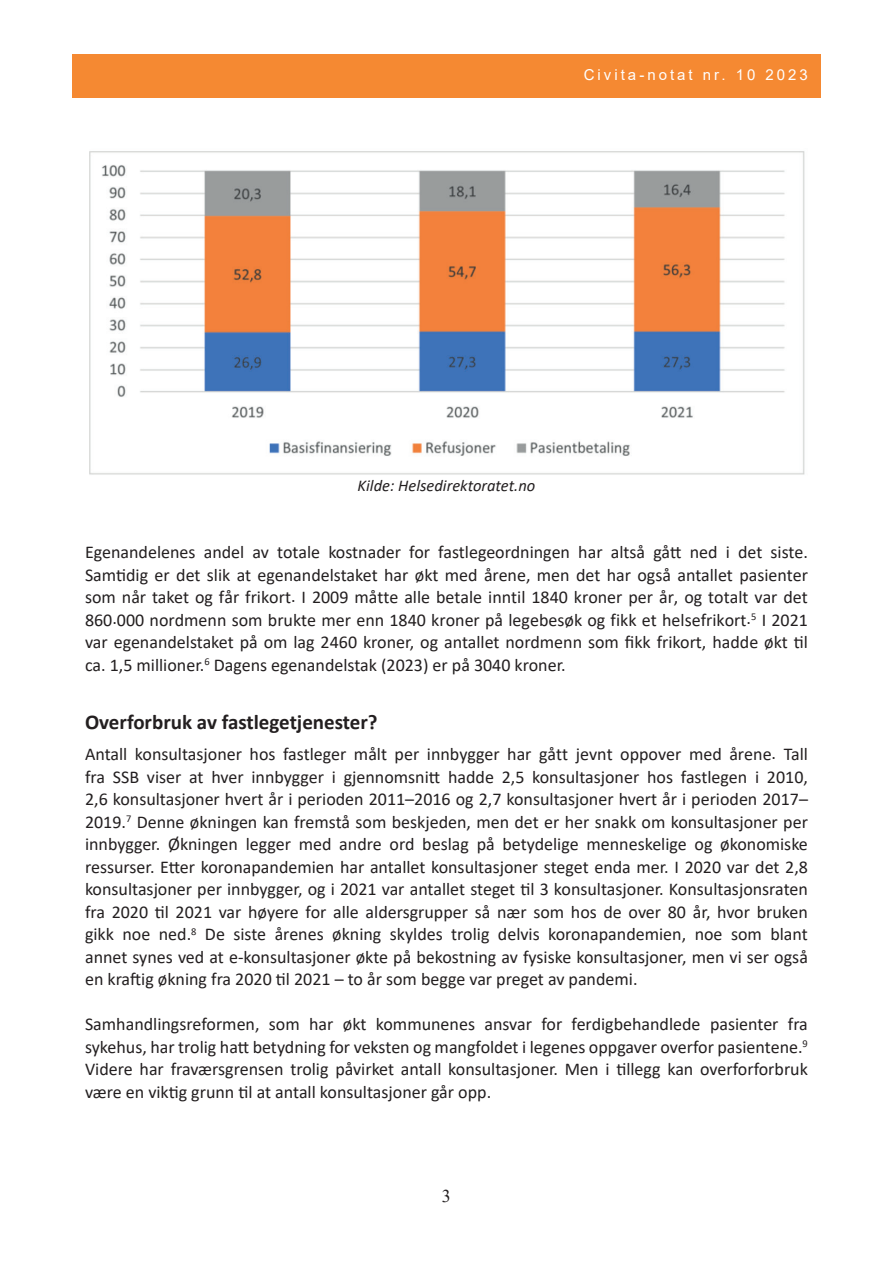
<style>
.page{position:relative;width:893px;height:1263px;background:#fff}
.page>*{position:absolute;margin:0;border:0;box-sizing:border-box;transform-origin:0 0}
.t1{font:700 21px "Calibri";color:#231f20}
.t2{font:18px/22.5px "Calibri";color:#231f20;text-align:justify}
.t3{font:18px "Times New Roman";color:#231f20}
.t4{font:italic 16.5px "Calibri";color:#231f20}
.t5{font:15px "Arial";letter-spacing:.2em;color:#fff}
</style>
<div class="page">
<div style="left:72px;top:54px;width:749px;height:44px;background:#f58932"></div>
<img style="left:89px;top:151px;width:716px;height:324px">
<p class="t5" style="left:584px;top:66px;width:226px">Civita-notat nr. 10 2023</p>
<p class="t4" style="left:358px;top:474px;width:179px">Kilde: Helsedirektoratet.no</p>
<p class="t2" style="left:85px;top:541px;width:724px">Egenandelenes andel av totale kostnader for fastlegeordningen har altså gått ned i det siste.<br>Samtidig er det slik at egenandelstaket har økt med årene, men det har også antallet pasienter som når taket og får frikort. I 2009 måtte alle betale inntil 1840 kroner per år, og totalt var det 860.000 nordmenn som brukte mer enn 1840 kroner på legebesøk og fikk et helsefrikort.<sup>5</sup> I 2021 var egenandelstaket på om lag 2460 kroner, og antallet nordmenn som fikk frikort, hadde økt til ca. 1,5 millioner.<sup>6</sup> Dagens egenandelstak (2023) er på 3040 kroner.</p>
<p class="t1" style="left:85px;top:714px;width:294px">Overforbruk av fastlegetjenester?</p>
<p class="t2" style="left:85px;top:743px;width:724px">Antall konsultasjoner hos fastleger målt per innbygger har gått jevnt oppover med årene. Tall fra SSB viser at hver innbygger i gjennomsnitt hadde 2,5 konsultasjoner hos fastlegen i 2010, 2,6 konsultasjoner hvert år i perioden 2011–2016 og 2,7 konsultasjoner hvert år i perioden 2017– 2019.<sup>7</sup> Denne økningen kan fremstå som beskjeden, men det er her snakk om konsultasjoner per innbygger. Økningen legger med andre ord beslag på betydelige menneskelige og økonomiske ressurser. Etter koronapandemien har antallet konsultasjoner steget enda mer. I 2020 var det 2,8 konsultasjoner per innbygger, og i 2021 var antallet steget til 3 konsultasjoner. Konsultasjonsraten fra 2020 til 2021 var høyere for alle aldersgrupper så nær som hos de over 80 år, hvor bruken gikk noe ned.<sup>8</sup> De siste årenes økning skyldes trolig delvis koronapandemien, noe som blant annet synes ved at e-konsultasjoner økte på bekostning av fysiske konsultasjoner, men vi ser også en kraftig økning fra 2020 til 2021 – to år som begge var preget av pandemi.</p>
<p class="t2" style="left:85px;top:1013px;width:724px">Samhandlingsreformen, som har økt kommunenes ansvar for ferdigbehandlede pasienter fra sykehus, har trolig hatt betydning for veksten og mangfoldet i legenes oppgaver overfor pasientene.<sup>9<br></sup>Videre har fraværsgrensen trolig påvirket antall konsultasjoner. Men i tillegg kan overforforbruk være en viktig grunn til at antall konsultasjoner går opp.</p>
<p class="t3" style="left:442px;top:1185px;width:10px">3</p>
</div>
